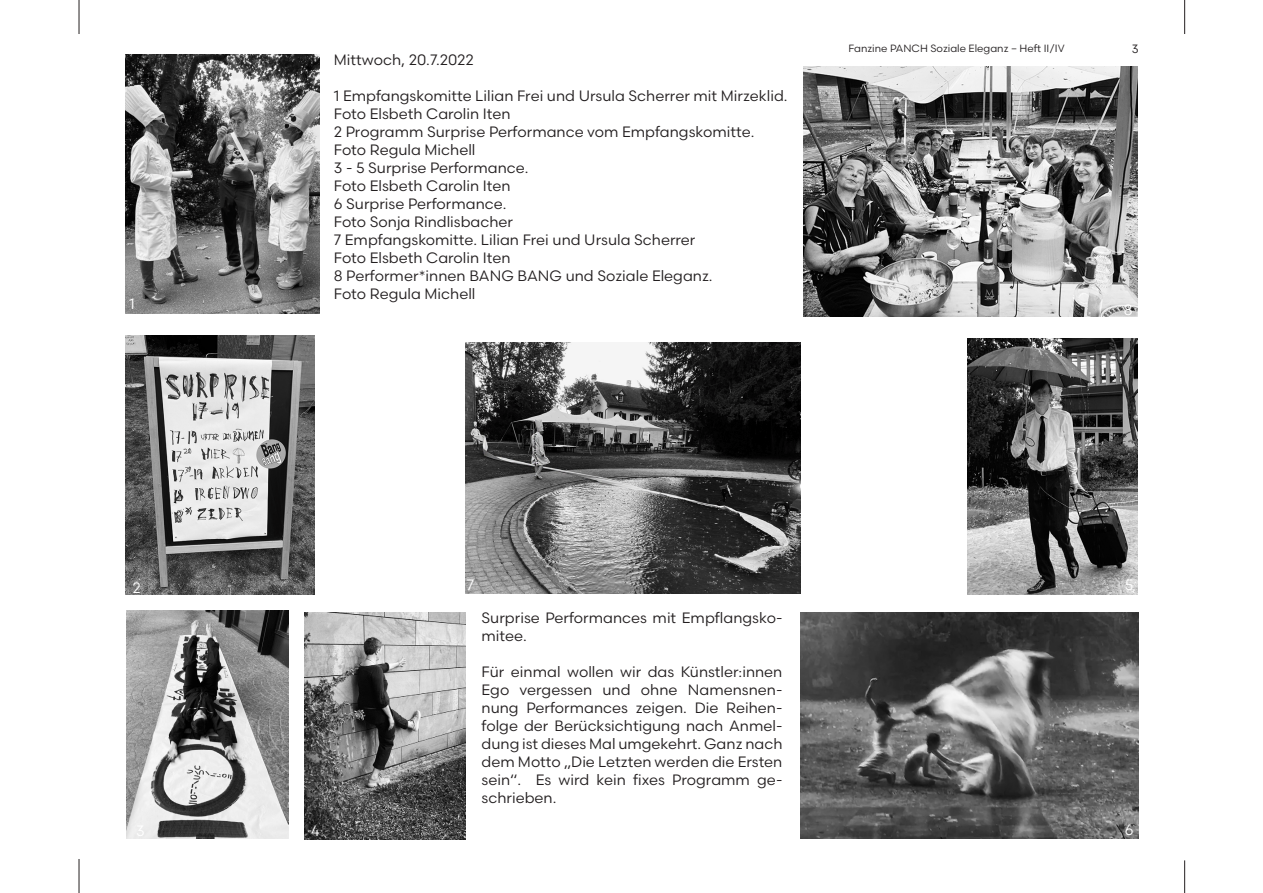
<style>
.page{position:relative;width:1263px;height:893px;background:#fff}
.page>*{position:absolute;margin:0;border:0;box-sizing:border-box;transform-origin:0 0}
.t1{font:15px/18px "Scandia";color:#231f20}
.t2{font:15px "Scandia";color:#fff}
.t3{font:12px "Scandia";color:#231f20}
.t4{font:10.5px "Scandia";color:#231f20}
</style>
<div class="page">
<hr style="left:1184px;top:860px;width:1px;height:33px;background:#231f20">
<hr style="left:1184px;top:0;width:1px;height:34px;background:#231f20">
<hr style="left:79px;top:859px;width:1px;height:34px;background:#231f20">
<hr style="left:79px;top:0;width:1px;height:34px;background:#231f20">
<img style="left:125px;top:335px;width:190px;height:259px">
<img style="left:801px;top:612px;width:337px;height:227px">
<img style="left:126px;top:611px;width:163px;height:228px">
<img style="left:304px;top:612px;width:161px;height:227px">
<img style="left:125px;top:54px;width:195px;height:259px">
<img style="left:465px;top:343px;width:335px;height:251px">
<img style="left:967px;top:339px;width:170px;height:255px">
<img style="left:804px;top:66px;width:333px;height:251px">
<p class="t2" style="left:129px;top:295px;width:7px">1</p>
<p class="t2" style="left:133px;top:578px;width:10px">2</p>
<p class="t1" style="left:334px;top:51px;width:142px">Mittwoch, 20.7.2022</p>
<p class="t1" style="left:334px;top:87px;width:455px">1 Empfangskomitte Lilian Frei und Ursula Scherrer mit Mirzeklid.</p>
<p class="t1" style="left:334px;top:105px;width:178px">Foto Elsbeth Carolin Iten</p>
<p class="t1" style="left:334px;top:123px;width:422px">2 Programm Surprise Performance vom Empfangskomitte.</p>
<p class="t1" style="left:334px;top:141px;width:143px">Foto Regula Michell</p>
<p class="t1" style="left:334px;top:159px;width:196px">3 - 5 Surprise Performance.</p>
<p class="t1" style="left:334px;top:177px;width:178px">Foto Elsbeth Carolin Iten</p>
<p class="t1" style="left:334px;top:195px;width:174px">6 Surprise Performance.</p>
<p class="t1" style="left:334px;top:213px;width:181px">Foto Sonja Rindlisbacher</p>
<p class="t1" style="left:334px;top:231px;width:363px">7 Empfangskomitte. Lilian Frei und Ursula Scherrer</p>
<p class="t1" style="left:334px;top:249px;width:178px">Foto Elsbeth Carolin Iten</p>
<p class="t1" style="left:334px;top:267px;width:380px">8 Performer*innen BANG BANG und Soziale Eleganz.</p>
<p class="t1" style="left:334px;top:285px;width:143px">Foto Regula Michell</p>
<p class="t4" style="left:848px;top:42px;width:218px">Fanzine PANCH Soziale Eleganz – Heft II/IV</p>
<p class="t3" style="left:1132px;top:42px;width:8px">3</p>
<p class="t2" style="left:1124px;top:301px;width:10px">8</p>
<p class="t2" style="left:311px;top:822px;width:10px">4</p>
<p class="t2" style="left:467px;top:576px;width:9px">7</p>
<p class="t1" style="left:482px;top:609px;width:302px">Surprise Performances mit Empflangsko&shy;mitee.</p>
<p class="t1" style="left:482px;top:663px;width:302px;text-align:justify">Für einmal wollen wir das Künstler:innen Ego vergessen und ohne Namensnen&shy;nung Performances zeigen. Die Reihen&shy;folge der Berücksichtigung nach Anmel&shy;dung ist dieses Mal umgekehrt. Ganz nach dem Motto „Die Letzten werden die Ersten sein“. Es wird kein fixes Programm ge&shy;schrieben.</p>
<p class="t2" style="left:1125px;top:576px;width:10px">5</p>
<p class="t2" style="left:1125px;top:820px;width:10px">6</p>
</div>
